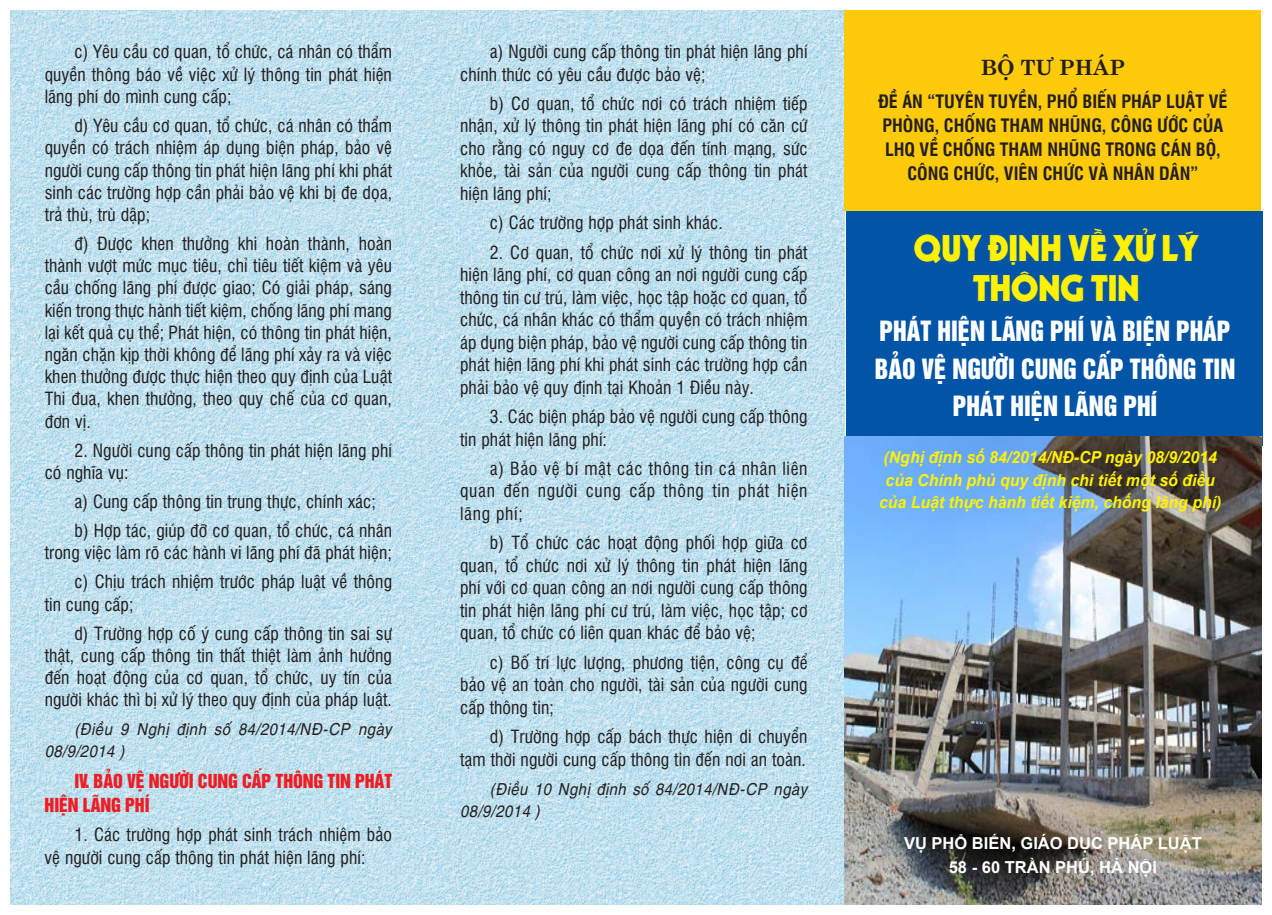
<style>
.page{position:relative;width:1272px;height:915px;background:#fff}
.page>*{position:absolute;margin:0;border:0;box-sizing:border-box;transform-origin:0 0}
.t1{font:36px/40.5px "UTM Kabel KT";letter-spacing:-.01em;color:#fff101;text-align:center}
.t2{font:25.5px/37.5px "UTM Helvet Ins";color:#fff;text-align:center;scale:.96 1}
.t3{font:700 21px "UTM Centur";color:#231f20}
.t4{font:700 18px/24px "UTM Swiss Condensed";color:#231f20;text-align:center}
.t5{font:17.7px/22.5px "UTM Swiss Condensed";letter-spacing:.005em;color:#231f20;text-align:justify}
.t6{font:17.7px/23.7px "UTM Helvet Ins";letter-spacing:-.005em;color:#ee1d23}
.t7{font:italic 700 16.5px/22.5px "Arial";color:#fff101;text-align:center;scale:.96 1}
.t8{font:italic 16.5px/22.2px "UTM Helve";letter-spacing:.005em;color:#231f20;scale:.9 1}
.t9{font:700 16.5px/24px "Arial";color:#fff;text-align:center}
</style>
<div class="page">
<img style="left:11px;top:11px;width:833px;height:893px">
<div style="left:846px;top:210px;width:417px;height:235px;background:#0154a6"></div>
<img style="left:844px;top:436px;width:417px;height:468px">
<div style="left:844px;top:11px;width:417px;height:199px;background:#feca0a"></div>
<p class="t5" style="left:45px;top:39px;width:349px;text-indent:30px">c) Yêu cầu cơ quan, tổ chức, cá nhân có thẩm quyền thông báo về việc xử lý thông tin phát hiện lãng phí do mình cung cấp;</p>
<p class="t5" style="left:45px;top:113px;width:349px;text-indent:30px">d) Yêu cầu cơ quan, tổ chức, cá nhân có thẩm quyền có trách nhiệm áp dụng biện pháp, bảo vệ người cung cấp thông tin phát hiện lãng phí khi phát sinh các trường hợp cần phải bảo vệ khi bị đe dọa, trả thù, trù dập;</p>
<p class="t5" style="left:45px;top:231px;width:349px;text-indent:30px">đ) Được khen thưởng khi hoàn thành, hoàn thành vượt mức mục tiêu, chỉ tiêu tiết kiệm và yêu cầu chống lãng phí được giao; Có giải pháp, sáng kiến trong thực hành tiết kiệm, chống lãng phí mang lại kết quả cụ thể; Phát hiện, có thông tin phát hiện, ngăn chặn kịp thời không để lãng phí xảy ra và việc khen thưởng được thực hiện theo quy định của Luật Thi đua, khen thưởng, theo quy chế của cơ quan, đơn vị.</p>
<p class="t5" style="left:45px;top:437px;width:349px;text-indent:30px">2. Người cung cấp thông tin phát hiện lãng phí có nghĩa vụ:</p>
<p class="t5" style="left:74px;top:489px;width:303px">a) Cung cấp thông tin trung thực, chính xác;</p>
<p class="t5" style="left:45px;top:518px;width:349px;text-align:right">b) Hợp tác, giúp đỡ cơ quan, tổ chức, cá nhân trong việc làm rõ các hành vi lãng phí đã phát hiện;</p>
<p class="t5" style="left:45px;top:569px;width:349px;text-indent:30px">c) Chịu trách nhiệm trước pháp luật về thông tin cung cấp;</p>
<p class="t5" style="left:45px;top:620px;width:349px;text-indent:30px">d) Trường hợp cố ý cung cấp thông tin sai sự thật, cung cấp thông tin thất thiệt làm ảnh hưởng đến hoạt động của cơ quan, tổ chức, uy tín của người khác thì bị xử lý theo quy định của pháp luật.</p>
<p class="t8" style="left:45px;top:716px;width:387px;text-indent:30px">(Điều 9 Nghị định số 84/2014/NĐ-CP ngày<br>08/9/2014 )</p>
<p class="t6" style="left:45px;top:767px;width:349px;text-indent:30px">IV. BẢO VỆ NGƯỜI CUNG CẤP THÔNG TIN PHÁT<br>HIỆN LÃNG PHÍ</p>
<p class="t5" style="left:45px;top:821px;width:349px;text-indent:30px">1. Các trường hợp phát sinh trách nhiệm bảo vệ người cung cấp thông tin phát hiện lãng phí:</p>
<p class="t5" style="left:460px;top:39px;width:349px;text-indent:30px">a) Người cung cấp thông tin phát hiện lãng phí chính thức có yêu cầu được bảo vệ;</p>
<p class="t5" style="left:460px;top:91px;width:349px;text-indent:30px">b) Cơ quan, tổ chức nơi có trách nhiệm tiếp nhận, xử lý thông tin phát hiện lãng phí có căn cứ cho rằng có nguy cơ đe dọa đến tính mạng, sức khỏe, tài sản của người cung cấp thông tin phát hiện lãng phí;</p>
<p class="t5" style="left:490px;top:210px;width:234px">c) Các trường hợp phát sinh khác.</p>
<p class="t5" style="left:460px;top:239px;width:349px;text-indent:30px">2. Cơ quan, tổ chức nơi xử lý thông tin phát hiện lãng phí, cơ quan công an nơi người cung cấp thông tin cư trú, làm việc, học tập hoặc cơ quan, tổ chức, cá nhân khác có thẩm quyền có trách nhiệm áp dụng biện pháp, bảo vệ người cung cấp thông tin phát hiện lãng phí khi phát sinh các trường hợp cần phải bảo vệ quy định tại Khoản 1 Điều này.</p>
<p class="t5" style="left:460px;top:404px;width:349px;text-indent:30px">3. Các biện pháp bảo vệ người cung cấp thông tin phát hiện lãng phí:</p>
<p class="t5" style="left:460px;top:455px;width:349px;text-indent:30px">a) Bảo vệ bí mật các thông tin cá nhân liên quan đến người cung cấp thông tin phát hiện lãng phí;</p>
<p class="t5" style="left:460px;top:530px;width:349px;text-indent:30px">b) Tổ chức các hoạt động phối hợp giữa cơ quan, tổ chức nơi xử lý thông tin phát hiện lãng phí với cơ quan công an nơi người cung cấp thông tin phát hiện lãng phí cư trú, làm việc, học tập; cơ quan, tổ chức có liên quan khác để bảo vệ;</p>
<p class="t5" style="left:460px;top:649px;width:349px;text-indent:30px">c) Bố trí lực lượng, phương tiện, công cụ để bảo vệ an toàn cho người, tài sản của người cung cấp thông tin;</p>
<p class="t5" style="left:460px;top:723px;width:349px;text-align:right">d) Trường hợp cấp bách thực hiện di chuyển tạm thời người cung cấp thông tin đến nơi an toàn.</p>
<p class="t8" style="left:460px;top:775px;width:387px;text-indent:30px">(Điều 10 Nghị định số 84/2014/NĐ-CP ngày<br>08/9/2014 )</p>
<p class="t3" style="left:980px;top:49px;width:146px">BỘ TƯ PHÁP</p>
<p class="t4" style="left:878px;top:88px;width:350px">ĐỀ ÁN “TUYÊN TUYỀN, PHỔ BIẾN PHÁP LUẬT VỀ PHÒNG, CHỐNG THAM NHŨNG, CÔNG ƯỚC CỦA LHQ VỀ CHỐNG THAM NHŨNG TRONG CÁN BỘ, CÔNG CHỨC, VIÊN CHỨC VÀ NHÂN DÂN”</p>
<p class="t1" style="left:913px;top:227px;width:286px">QUY ĐỊNH VỀ XỬ LÝ<br>THÔNG TIN</p>
<p class="t2" style="left:874px;top:310px;width:377px">PHÁT HIỆN LÃNG PHÍ VÀ BIỆN PHÁP<br>BẢO VỆ NGƯỜI CUNG CẤP THÔNG TIN<br>PHÁT HIỆN LÃNG PHÍ</p>
<p class="t7" style="left:879px;top:446px;width:358px">(Nghị định số 84/2014/NĐ-CP ngày 08/9/2014 của Chính phủ quy định chi tiết một số điều của Luật thực hành tiết kiệm, chống lãng phí)</p>
<p class="t9" style="left:904px;top:831px;width:299px">VỤ PHỔ BIẾN, GIÁO DỤC PHÁP LUẬT<br>58 - 60 TRẦN PHÚ, HÀ NỘI</p>
</div>
